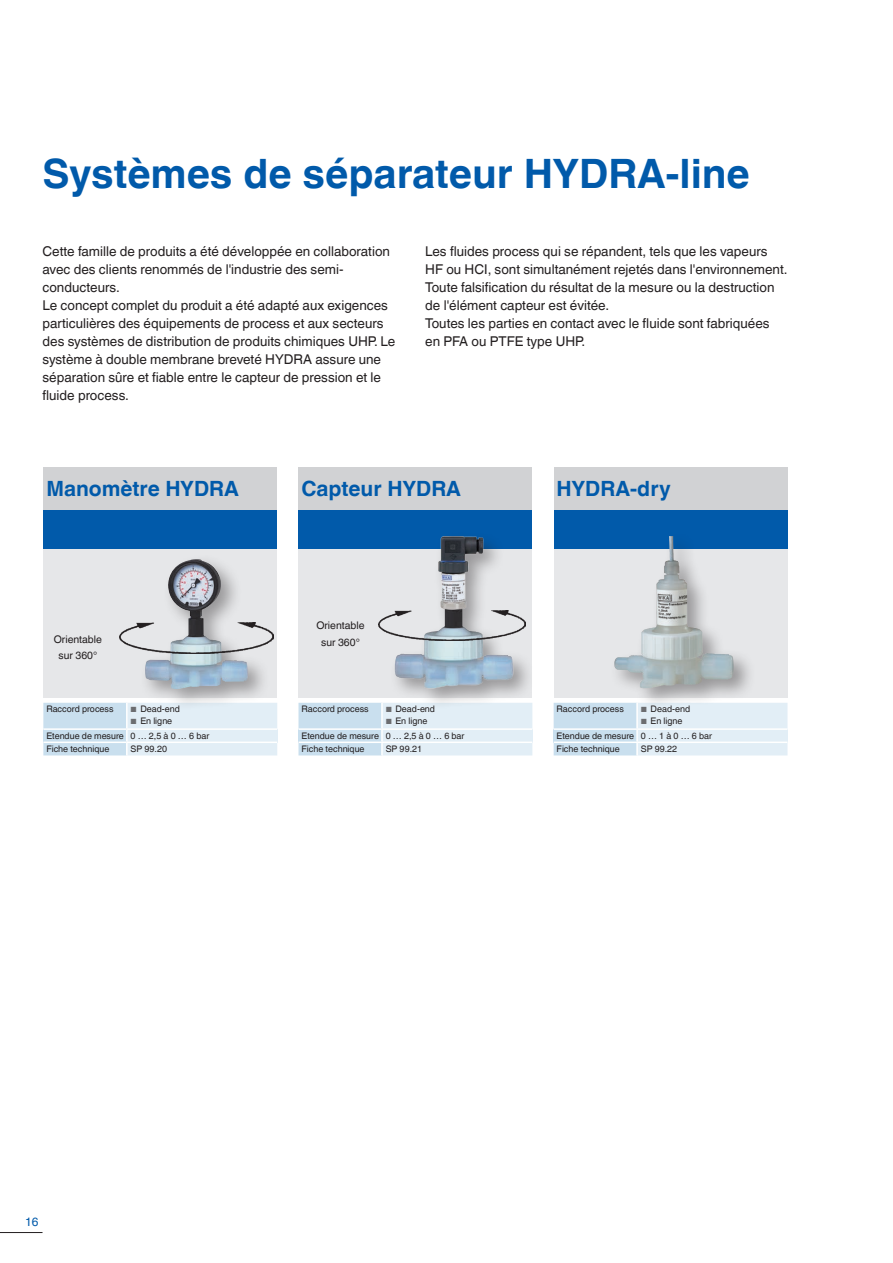
<style>
.page{position:relative;width:893px;height:1263px;background:#fff}
.page>*{position:absolute;margin:0;border:0;box-sizing:border-box;transform-origin:0 0}
.t1{font:700 40.5px "Helvetica World";color:#015aaa}
.t2{font:700 21px "Helvetica World";color:#015aaa}
.t3{font:13.5px/18px "Helvetica World";color:#231f20}
.t4{font:12px "Helvetica World";color:#015aaa}
.t5{font:10.5px/16.5px "Helvetica World";color:#231f20;text-align:center}
.t6{font:9px/14.4px "Helvetica World";color:#231f20}
.s1{font-size:7.5px;color:#6c6d70}
</style>
<div class="page">
<hr style="left:0;top:1232px;width:43px;height:1px;background:#231f20">
<div style="left:43px;top:467px;width:234px;height:43px;background:#d1d2d4"></div>
<div style="left:43px;top:510px;width:234px;height:39px;background:#015aaa"></div>
<div style="left:43px;top:549px;width:234px;height:149px;background:#e6e7e9"></div>
<svg style="left:43px;top:703px;width:234px;height:52px;background:#dae9f3"></svg>
<div style="left:298px;top:467px;width:234px;height:43px;background:#d1d2d4"></div>
<div style="left:298px;top:510px;width:234px;height:39px;background:#015aaa"></div>
<div style="left:298px;top:549px;width:234px;height:149px;background:#e6e7e9"></div>
<svg style="left:298px;top:703px;width:234px;height:52px;background:#dbe9f3"></svg>
<div style="left:554px;top:467px;width:233px;height:43px;background:#d1d2d4"></div>
<div style="left:554px;top:510px;width:233px;height:39px;background:#015aaa"></div>
<div style="left:554px;top:549px;width:233px;height:149px;background:#e6e7e9"></div>
<svg style="left:554px;top:703px;width:233px;height:52px;background:#dbe9f3"></svg>
<div style="left:140px;top:554px;width:130px;height:157px;background:#231f20;opacity:.4"></div>
<img style="left:144px;top:559px;width:104px;height:130px">
<img style="left:120px;top:622px;width:153px;height:31px">
<div style="left:390px;top:531px;width:144px;height:178px;background:#231f20;opacity:.4"></div>
<img style="left:390px;top:536px;width:127px;height:156px">
<img style="left:378px;top:610px;width:148px;height:30px">
<div style="left:609px;top:531px;width:147px;height:179px;background:#231f20;opacity:.4"></div>
<img style="left:613px;top:536px;width:122px;height:154px">
<h1 class="t1" style="left:43px;top:151px;width:709px">Systèmes de séparateur HYDRA-line</h1>
<p class="t3" style="left:43px;top:243px;width:354px">Cette famille de produits a été développée en collaboration avec des clients renommés de l'industrie des semi&shy;conducteurs.<br>Le concept complet du produit a été adapté aux exigences particulières des équipements de process et aux secteurs des systèmes de distribution de produits chimiques UHP. Le système à double membrane breveté HYDRA assure une séparation sûre et fiable entre le capteur de pression et le fluide process.</p>
<p class="t3" style="left:425px;top:243px;width:364px">Les fluides process qui se répandent, tels que les vapeurs HF ou HCI, sont simultanément rejetés dans l'environnement.<br>Toute falsification du résultat de la mesure ou la destruction de l'élément capteur est évitée.<br>Toutes les parties en contact avec le fluide sont fabriquées en PFA ou PTFE type UHP.</p>
<h2 class="t2" style="left:46px;top:477px;width:194px">Manomètre HYDRA</h2>
<p class="t5" style="left:54px;top:631px;width:50px">Orientable sur 360°</p>
<p class="t6" style="left:46px;top:702px;width:69px">Raccord process</p>
<p class="t6" style="left:131px;top:702px;width:51px"><span class="s1">■</span> Dead-end</p>
<p class="t6" style="left:46px;top:714px;width:164px;text-indent:84px"><span class="s1">■</span> En ligne<br>Etendue de mesure 0 … 2,5 à 0 … 6 bar</p>
<p class="t6" style="left:46px;top:741px;width:65px">Fiche technique</p>
<p class="t6" style="left:131px;top:741px;width:38px">SP 99.20</p>
<h2 class="t2" style="left:301px;top:477px;width:161px">Capteur HYDRA</h2>
<p class="t5" style="left:316px;top:617px;width:50px">Orientable sur 360°</p>
<p class="t6" style="left:301px;top:702px;width:69px">Raccord process</p>
<p class="t6" style="left:386px;top:702px;width:51px"><span class="s1">■</span> Dead-end</p>
<p class="t6" style="left:301px;top:714px;width:164px;text-indent:84px"><span class="s1">■</span> En ligne<br>Etendue de mesure 0 … 2,5 à 0 … 6 bar</p>
<p class="t6" style="left:301px;top:741px;width:65px">Fiche technique</p>
<p class="t6" style="left:386px;top:741px;width:38px">SP 99.21</p>
<h2 class="t2" style="left:557px;top:477px;width:116px">HYDRA-dry</h2>
<p class="t6" style="left:557px;top:702px;width:69px">Raccord process</p>
<p class="t6" style="left:641px;top:702px;width:51px"><span class="s1">■</span> Dead-end</p>
<p class="t6" style="left:557px;top:714px;width:157px;text-indent:84px"><span class="s1">■</span> En ligne<br>Etendue de mesure 0 … 1 à 0 … 6 bar</p>
<p class="t6" style="left:557px;top:741px;width:65px">Fiche technique</p>
<p class="t6" style="left:641px;top:741px;width:38px">SP 99.22</p>
<p class="t4" style="left:25px;top:1215px;width:15px">16</p>
</div>
